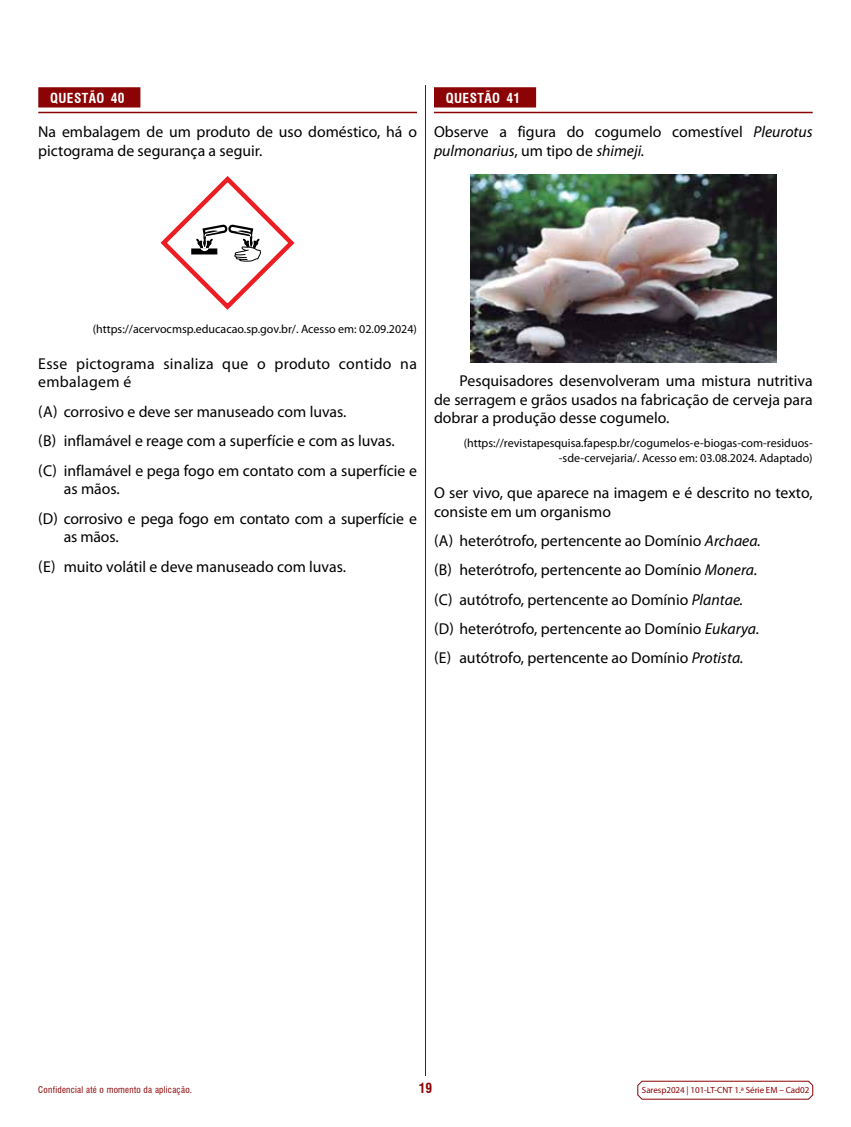
<style>
.page{position:relative;width:851px;height:1127px;background:#fff}
.page>*{position:absolute;margin:0;border:0;box-sizing:border-box;transform-origin:0 0}
.t1{font:15.75px/29.4px "Myriad Pro";color:#000}
.t2{font:15.75px/18.8px "Myriad Pro";letter-spacing:.02em;color:#000}
.t3{font:700 condensed 13.5px "Swiss 721 BT";letter-spacing:.03em;color:#fff}
.t4{font:700 condensed 13.5px "Swiss 721 BT";color:#8b0304}
.t5{font:12px/15px "Myriad Pro";color:#000;text-align:right}
.t6{font:9px "Myriad Pro";letter-spacing:-.005em;color:#8b0304}
.t7{font:condensed 9px "Swiss 721 BT";letter-spacing:.03em;color:#8b0304}
.s1{font-style:italic}
</style>
<div class="page">
<svg style="left:637px;top:1080px;width:176px;height:20px"></svg>
<hr style="left:425px;top:85px;width:1px;height:991px;background:#8b0304">
<div style="left:434px;top:87px;width:102px;height:20px;background:#8b0304"></div>
<hr style="left:434px;top:112px;width:378px;height:1px;background:#8b0304">
<img style="left:470px;top:175px;width:306px;height:187px">
<div style="left:38px;top:87px;width:102px;height:20px;background:#8b0304"></div>
<hr style="left:38px;top:112px;width:379px;height:1px;background:#8b0304">
<svg style="left:160px;top:176px;width:135px;height:134px"></svg>
<p class="t3" style="left:50px;top:90px;width:76px">QUESTÃO 40</p>
<p class="t1" style="left:38px;top:122px;width:380px;line-height:18.8px">Na embalagem de um produto de uso doméstico, há o pictograma de segurança a seguir.</p>
<p class="t3" style="left:446px;top:90px;width:76px">QUESTÃO 41</p>
<p class="t1" style="left:434px;top:122px;width:380px;line-height:18.8px">Observe a figura do cogumelo comestível <span class="s1">Pleurotus pulmonarius</span>, um tipo de <span class="s1">shimeji.</span></p>
<p class="t5" style="left:93px;top:321px;width:325px">(https://acervocmsp.educacao.sp.gov.br/. Acesso em: 02.09.2024)</p>
<p class="t2" style="left:38px;top:354px;width:380px">Esse pictograma sinaliza que o produto contido na embalagem é</p>
<p class="t1" style="left:38px;top:397px;width:380px">(A) corrosivo e deve ser manuseado com luvas.<br>(B) inflamável e reage com a superfície e com as luvas. (C) inflamável e pega fogo em contato com a superfície e</p>
<p class="t1" style="left:38px;top:474px;width:380px;text-indent:26px">as mãos.<br>(D) corrosivo e pega fogo em contato com a superfície e</p>
<p class="t1" style="left:38px;top:522px;width:309px;text-indent:26px">as mãos.<br>(E) muito volátil e deve manuseado com luvas.</p>
<p class="t1" style="left:434px;top:371px;width:380px;line-height:18.8px;text-align:justify;text-indent:26px">Pesquisadores desenvolveram uma mistura nutritiva de serragem e grãos usados na fabricação de cerveja para dobrar a produção desse cogumelo.</p>
<p class="t5" style="left:463px;top:435px;width:350px">(https://revistapesquisa.fapesp.br/cogumelos-e-biogas-com-residuos--sde-cervejaria/. Acesso em: 03.08.2024. Adaptado)</p>
<p class="t1" style="left:434px;top:483px;width:380px;line-height:18.8px">O ser vivo, que aparece na imagem e é descrito no texto, consiste em um organismo</p>
<p class="t1" style="left:434px;top:526px;width:328px">(A) heterótrofo, pertencente ao Domínio <span class="s1">Archaea. </span>(B) heterótrofo, pertencente ao Domínio <span class="s1">Monera. </span>(C) autótrofo, pertencente ao Domínio <span class="s1">Plantae. </span>(D) heterótrofo, pertencente ao Domínio <span class="s1">Eukarya. </span>(E) autótrofo, pertencente ao Domínio <span class="s1">Protista.</span></p>
<p class="t7" style="left:38px;top:1084px;width:155px">Confidencial até o momento da aplicação.</p>
<p class="t4" style="left:418px;top:1079px;width:15px">19</p>
<p class="t6" style="left:642px;top:1084px;width:169px">Saresp2024 | 101-LT-CNT 1.ª Série EM – Cad02</p>
</div>
